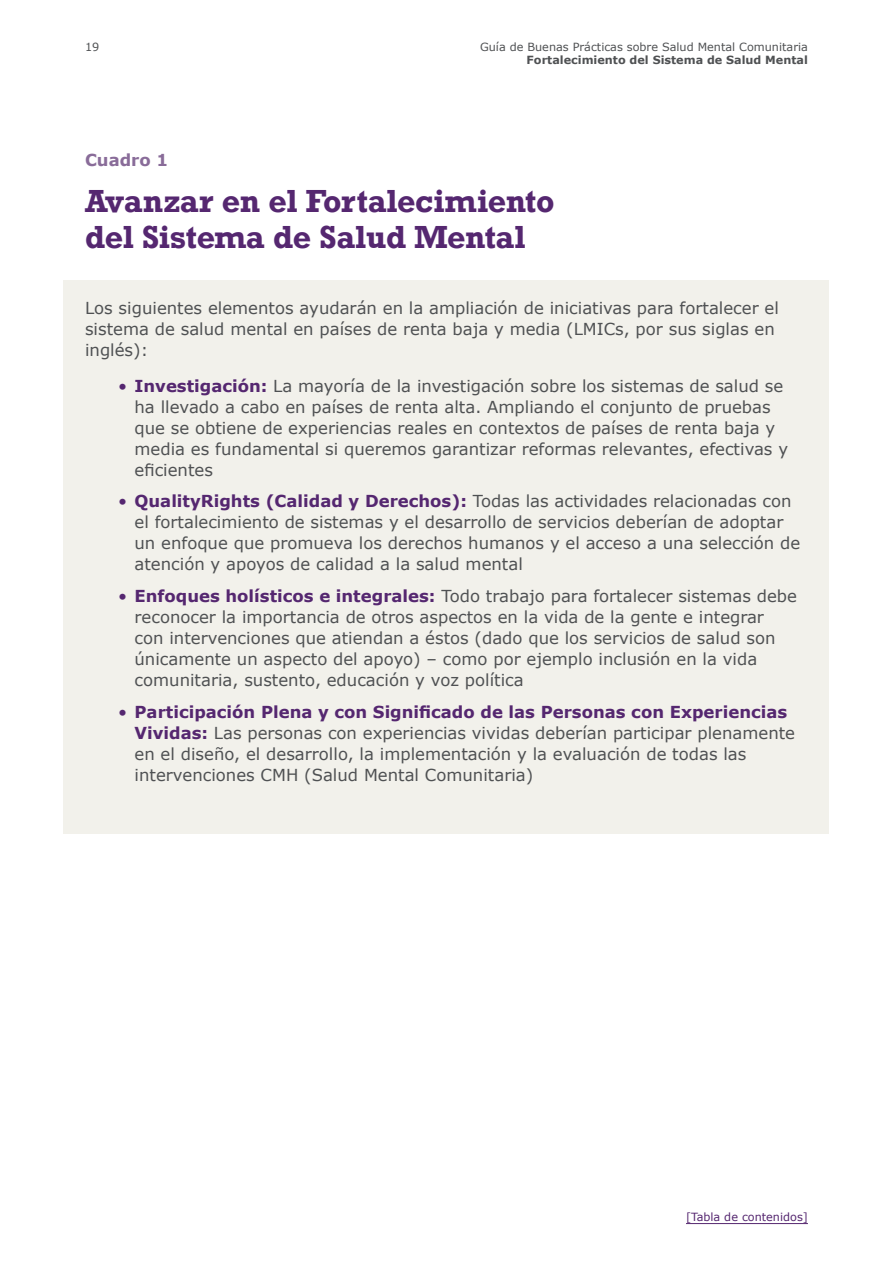
<style>
.page{position:relative;width:893px;height:1263px;background:#fff}
.page>*{position:absolute;margin:0;border:0;box-sizing:border-box;transform-origin:0 0}
.t1{font:700 30px/36px "Rockwell";letter-spacing:-.01em;color:#552770}
.t2{font:16.5px/21px "Verdana";color:#4f5153}
.t3{font:700 16.5px "Verdana";color:#896c99}
.t4{font:11.25px "Verdana";color:#4f5153}
.t5{font:700 11.25px "Verdana";color:#4f5153}
.t6{font:11.25px "Verdana";color:#552770}
.s1{color:#552770}
.s2{font-weight:700;color:#552770}
</style>
<div class="page">
<hr style="left:686px;top:1223px;width:122px;height:1px;background:#552770">
<div style="left:64px;top:280px;width:765px;height:553px;background:#f2f1eb"></div>
<p class="t4" style="left:85px;top:39px;width:16px">19</p>
<p class="t4" style="left:480px;top:39px;width:329px">Guía de Buenas Prácticas sobre Salud Mental Comunitaria</p>
<p class="t5" style="left:527px;top:52px;width:283px">Fortalecimiento del Sistema de Salud Mental</p>
<p class="t3" style="left:85px;top:148px;width:85px">Cuadro 1</p>
<h1 class="t1" style="left:85px;top:183px;width:471px">Avanzar en el Fortalecimiento del Sistema de Salud Mental</h1>
<p class="t2" style="left:85px;top:297px;width:695px">Los siguientes elementos ayudarán en la ampliación de iniciativas para fortalecer el sistema de salud mental en países de renta baja y media (LMICs, por sus siglas en inglés):</p>
<p class="t2" style="left:135px;top:375px;width:655px;text-indent:-16px"><span class="s1">•</span> <span class="s2">Investigación:</span> La mayoría de la investigación sobre los sistemas de salud se ha llevado a cabo en países de renta alta. Ampliando el conjunto de pruebas que se obtiene de experiencias reales en contextos de países de renta baja y media es fundamental si queremos garantizar reformas relevantes, efectivas y eficientes</p>
<p class="t2" style="left:135px;top:490px;width:667px;text-indent:-16px"><span class="s1">•</span> <span class="s2">QualityRights (Calidad y Derechos):</span> Todas las actividades relacionadas con el fortalecimiento de sistemas y el desarrollo de servicios deberían de adoptar un enfoque que promueva los derechos humanos y el acceso a una selección de atención y apoyos de calidad a la salud mental</p>
<p class="t2" style="left:135px;top:585px;width:664px;text-indent:-16px"><span class="s1">•</span> <span class="s2">Enfoques holísticos e integrales:</span> Todo trabajo para fortalecer sistemas debe reconocer la importancia de otros aspectos en la vida de la gente e integrar con intervenciones que atiendan a éstos (dado que los servicios de salud son únicamente un aspecto del apoyo) – como por ejemplo inclusión en la vida comunitaria, sustento, educación y voz política</p>
<p class="t2" style="left:135px;top:701px;width:662px;text-indent:-16px"><span class="s1">•</span> <span class="s2">Participación Plena y con Significado de las Personas con Experiencias Vividas:</span> Las personas con experiencias vividas deberían participar plenamente en el diseño, el desarrollo, la implementación y la evaluación de todas las intervenciones CMH (Salud Mental Comunitaria)</p>
<p class="t6" style="left:686px;top:1209px;width:123px">[Tabla de contenidos]</p>
</div>
